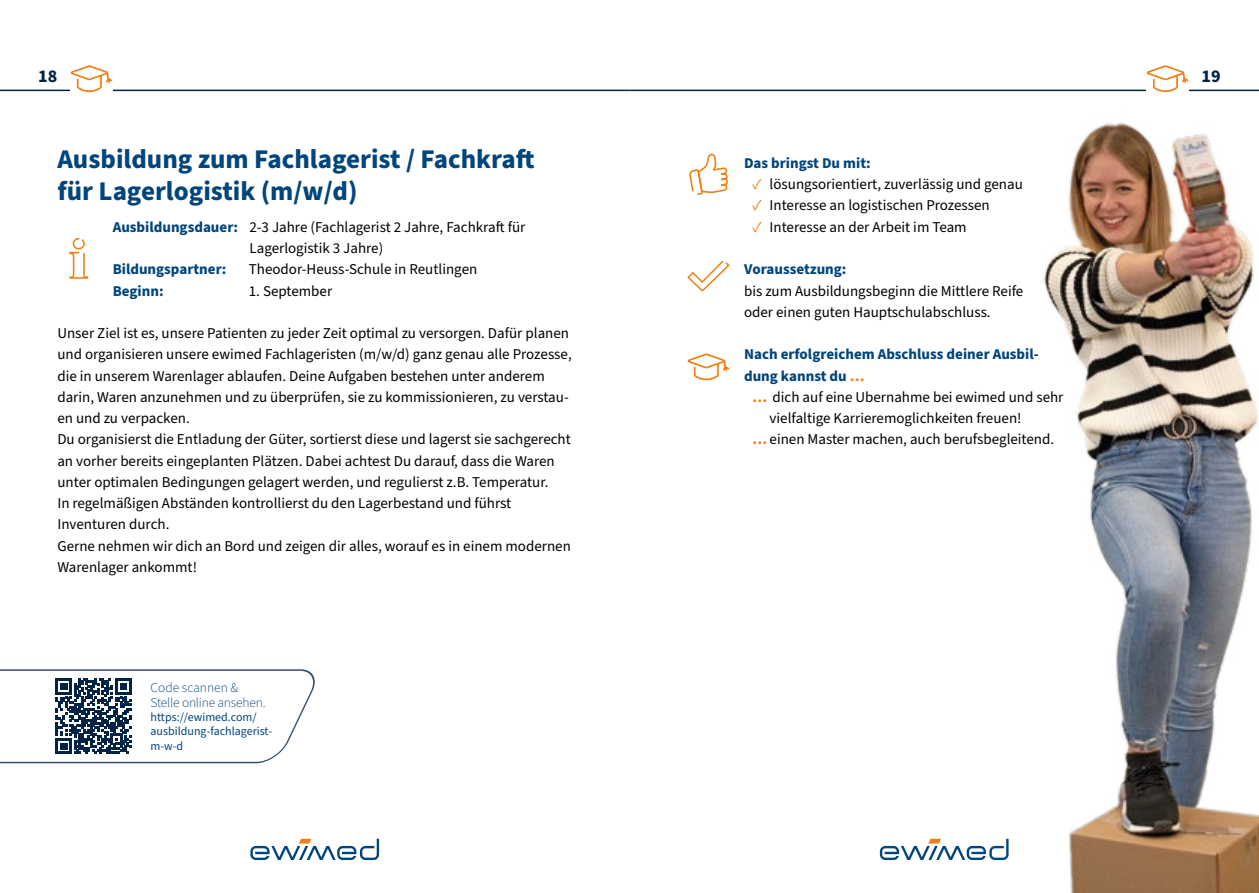
<style>
.page{position:relative;width:1259px;height:893px;background:#fff}
.page>*{position:absolute;margin:0;border:0;box-sizing:border-box;transform-origin:0 0}
.t1{font:700 27px/32.4px "Source Sans Pro";color:#00457c}
.t2{font:700 18px "Source Sans Pro";color:#002346}
.t3{font:15px/21.3px "Source Sans Pro";color:#000}
.t4{font:700 15px "Source Sans Pro";color:#00457c}
.t5{font:300 13.5px/15px "Source Sans Pro";letter-spacing:-.015em;color:#00457c}
.t6{font:12px/14.4px "Source Sans Pro";color:#00457c}
.s1{font-weight:700;color:#00457c}
.s2{color:#f08013}
.s3{font-weight:700;color:#f08013}
</style>
<div class="page">
<svg style="left:250px;top:839px;width:129px;height:21px"></svg>
<svg style="left:880px;top:845px;width:44px;height:15px"></svg>
<hr style="left:629px;top:90px;width:630px;height:1px;background:#002346">
<hr style="left:0;top:90px;width:629px;height:1px;background:#002346">
<svg style="left:1146px;top:65px;width:42px;height:27px"></svg>
<svg style="left:70px;top:65px;width:43px;height:27px"></svg>
<svg style="left:69px;top:238px;width:20px;height:41px"></svg>
<svg style="left:689px;top:153px;width:39px;height:42px"></svg>
<svg style="left:687px;top:260px;width:42px;height:32px"></svg>
<svg style="left:687px;top:353px;width:42px;height:28px"></svg>
<img style="left:924px;top:122px;width:335px;height:771px">
<svg style="left:0;top:669px;width:315px;height:95px"></svg>
<p class="t2" style="left:38px;top:64px;width:21px">18</p>
<p class="t2" style="left:1201px;top:64px;width:21px">19</p>
<h1 class="t1" style="left:57px;top:143px;width:479px">Ausbildung zum Fachlagerist / Fachkraft für Lagerlogistik (m/w/d)</h1>
<p class="t3" style="left:113px;top:217px;width:414px;text-align:center"><span class="s1">Ausbildungsdauer:</span> 2-3 Jahre (Fachlagerist 2 Jahre, Fachkraft für<br>Lagerlogistik 3 Jahre)</p>
<p class="t4" style="left:113px;top:259px;width:115px">Bildungspartner:</p>
<p class="t3" style="left:249px;top:259px;width:230px">Theodor-Heuss-Schule in Reutlingen</p>
<p class="t4" style="left:113px;top:280px;width:52px">Beginn:</p>
<p class="t3" style="left:249px;top:280px;width:85px">1. September</p>
<p class="t3" style="left:57px;top:323px;width:516px">Unser Ziel ist es, unsere Patienten zu jeder Zeit optimal zu versorgen. Dafür planen und organisieren unsere ewimed Fachlageristen (m/w/d) ganz genau alle Prozesse, die in unserem Warenlager ablaufen. Deine Aufgaben bestehen unter anderem darin, Waren anzunehmen und zu überprüfen, sie zu kommissionieren, zu verstau&shy;en und zu verpacken.<br>Du organisierst die Entladung der Güter, sortierst diese und lagerst sie sachgerecht an vorher bereits eingeplanten Plätzen. Dabei achtest Du darauf, dass die Waren unter optimalen Bedingungen gelagert werden, und regulierst z.B. Temperatur.<br>In regelmäßigen Abständen kontrollierst du den Lagerbestand und führst Inventuren durch.<br>Gerne nehmen wir dich an Bord und zeigen dir alles, worauf es in einem modernen Warenlager ankommt!</p>
<p class="t5" style="left:151px;top:680px;width:116px">Code scannen &amp;<br>Stelle online ansehen.</p>
<p class="t6" style="left:151px;top:710px;width:123px">https://ewimed.com/ ausbildung-fachlagerist&shy;m-w-d</p>
<p class="t4" style="left:744px;top:153px;width:128px">Das bringst Du mit:</p>
<p class="t3" style="left:752px;top:174px;width:272px"><span class="s2">✓</span> lösungsorientiert, zuverlässig und genau</p>
<p class="t3" style="left:752px;top:195px;width:239px"><span class="s2">✓</span> Interesse an logistischen Prozessen</p>
<p class="t3" style="left:752px;top:217px;width:216px"><span class="s2">✓</span> Interesse an der Arbeit im Team</p>
<p class="t4" style="left:744px;top:259px;width:104px">Voraussetzung:</p>
<p class="t3" style="left:744px;top:280px;width:281px">bis zum Ausbildungsbeginn die Mittlere Reife oder einen guten Hauptschulabschluss.</p>
<p class="t4" style="left:744px;top:344px;width:296px">Nach erfolgreichem Abschluss deiner Ausbil-</p>
<p class="t4" style="left:744px;top:365px;width:122px">dung kannst du <span class="s2">…</span></p>
<p class="t3" style="left:752px;top:387px;width:312px"><span class="s3">…</span> dich auf eine Ubernahme bei ewimed und sehr</p>
<p class="t3" style="left:769px;top:408px;width:253px">vielfaltige Karrieremoglichkeiten freuen!</p>
<p class="t3" style="left:752px;top:429px;width:303px"><span class="s3">…</span>einen Master machen, auch berufsbegleitend.</p>
</div>
